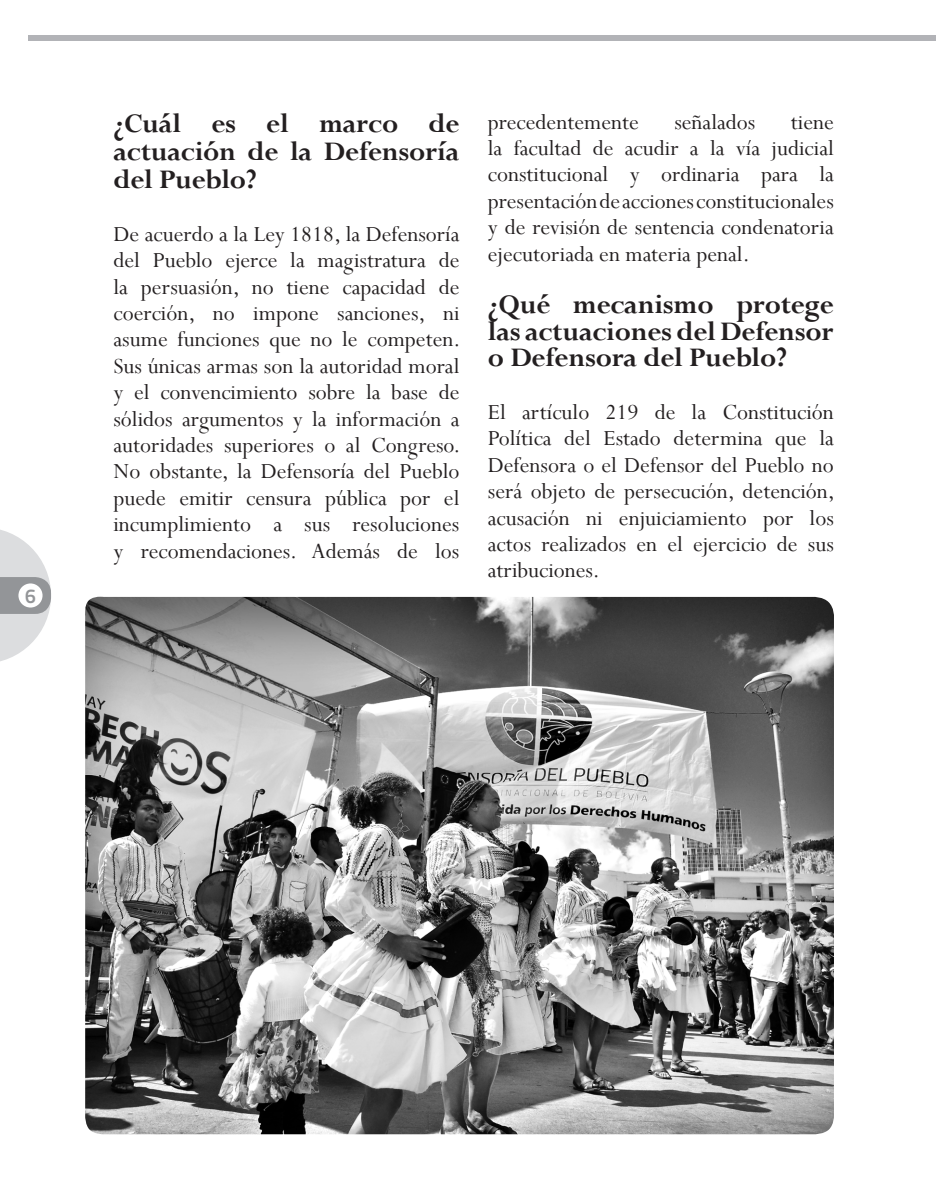
<style>
.page{position:relative;width:936px;height:1191px;background:#fff}
.page>*{position:absolute;margin:0;border:0;box-sizing:border-box;transform-origin:0 0}
.PARRAFO_12P{font:700 30px/28px "Perpetua";letter-spacing:-.01em;color:#231f20;text-align:justify}
.PARRAFO_12P-2{font:24px/26.4px "Perpetua";color:#231f20;text-align:justify}
.t1{font:20px "Titillium Maps 26 L 750 wt";color:#939598}
</style>
<div class="page">
<svg style="left:0;top:529px;width:51px;height:132px"></svg>
<div style="left:28px;top:35px;width:907px;height:6px;background:#b2b3b7"></div>
<div style="left:18px;top:583px;width:25px;height:24px;background:#fff;border-radius:50%"></div>
<img style="left:85px;top:597px;width:749px;height:537px">
<p class="t1" style="left:25px;top:580px;width:12px">6</p>
<p class="PARRAFO_12P" style="left:113px;top:109px;width:347px">¿Cuál es el marco de actuación de la Defensoría del Pueblo?</p>
<p class="PARRAFO_12P-2" style="left:113px;top:220px;width:348px">De acuerdo a la Ley 1818, la Defensoría del Pueblo ejerce la magistratura de la persuasión, no tiene capacidad de coerción, no impone sanciones, ni asume funciones que no le competen.<br>Sus únicas armas son la autoridad moral y el convencimiento sobre la base de sólidos argumentos y la información a autoridades superiores o al Congreso.<br>No obstante, la Defensoría del Pueblo puede emitir censura pública por el incumplimiento a sus resoluciones y recomendaciones. Además de los</p>
<p class="PARRAFO_12P-2" style="left:488px;top:108px;width:152px">precedentemente</p>
<p class="PARRAFO_12P-2" style="left:674px;top:108px;width:83px">señalados</p>
<p class="PARRAFO_12P-2" style="left:488px;top:108px;width:347px;text-indent:303px">tiene la facultad de acudir a la vía judicial constitucional y ordinaria para la presentación de acciones constitucionales y de revisión de sentencia condenatoria ejecutoriada en materia penal.</p>
<p class="PARRAFO_12P" style="left:488px;top:291px;width:347px;line-height:26.4px">¿Qué mecanismo protege las actuaciones del Defensor o Defensora del Pueblo?</p>
<p class="PARRAFO_12P-2" style="left:488px;top:398px;width:348px">El artículo 219 de la Constitución Política del Estado determina que la Defensora o el Defensor del Pueblo no será objeto de persecución, detención, acusación ni enjuiciamiento por los actos realizados en el ejercicio de sus atribuciones.</p>
</div>
